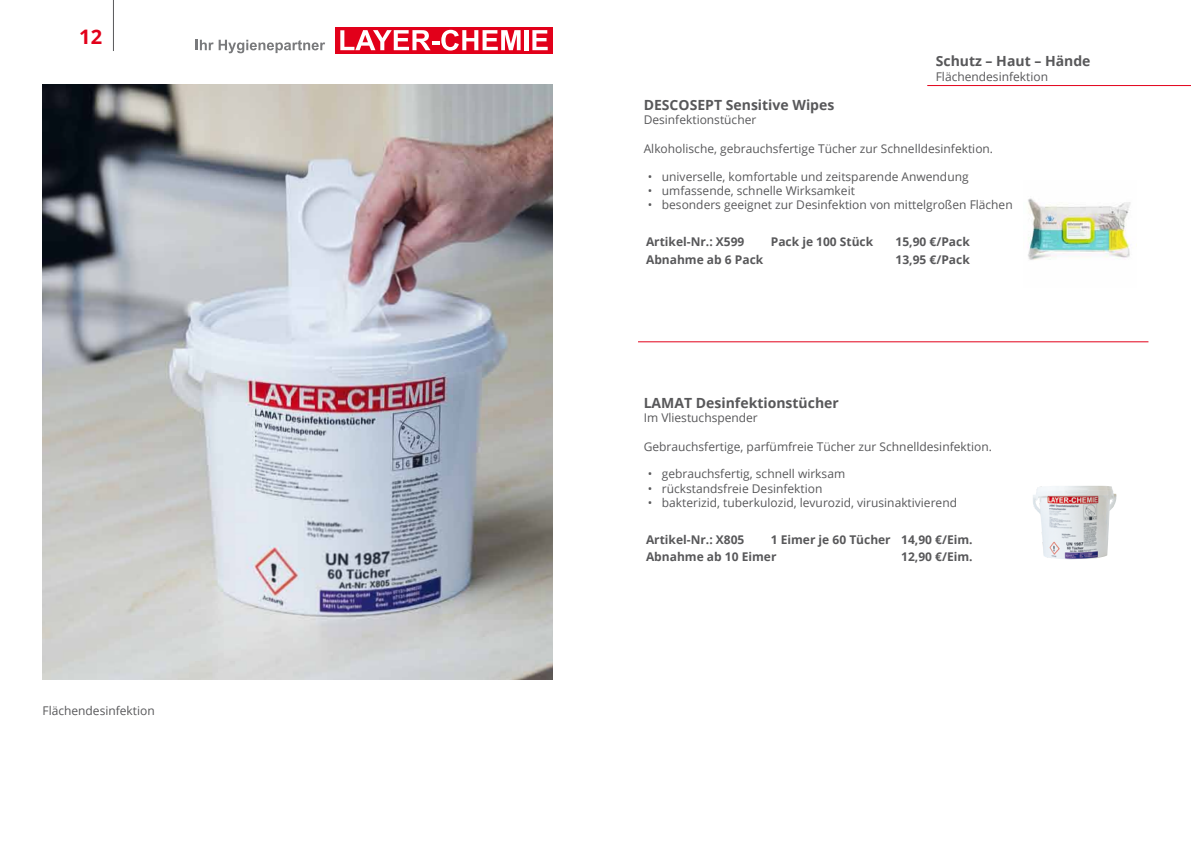
<style>
.page{position:relative;width:1191px;height:842px;background:#fff}
.page>*{position:absolute;margin:0;border:0;box-sizing:border-box;transform-origin:0 0}
.t1{font:700 20px "Open Sans";color:#e2001a}
.t2{font:700 14px "Open Sans";color:#58585a}
.t3{font:12px "Open Sans";color:#58585a}
.t4{font:700 12px/17.2px "Open Sans";color:#58585a}
</style>
<div class="page">
<hr style="left:113px;top:0;width:1px;height:51px;background:#58585a">
<div style="left:335px;top:27px;width:218px;height:27px;background:#e2001a"></div>
<svg style="left:340px;top:30px;width:180px;height:21px"></svg>
<hr style="left:524px;top:30px;width:4px;height:20px;background:#fff">
<svg style="left:532px;top:30px;width:15px;height:20px"></svg>
<svg style="left:196px;top:40px;width:129px;height:13px"></svg>
<img style="left:43px;top:85px;width:510px;height:595px">
<hr style="left:927px;top:85px;width:264px;height:1px;background:#e2001a">
<img style="left:1028px;top:198px;width:109px;height:62px">
<img style="left:1033px;top:486px;width:84px;height:74px">
<hr style="left:638px;top:342px;width:510px;height:1px;background:#e2001a">
<h1 class="t1" style="left:79px;top:22px;width:24px">12</h1>
<p class="t3" style="left:43px;top:702px;width:114px">Flächendesinfektion</p>
<p class="t2" style="left:935px;top:51px;width:156px">Schutz – Haut – Hände</p>
<p class="t3" style="left:935px;top:68px;width:114px">Flächendesinfektion</p>
<p class="t2" style="left:643px;top:95px;width:192px">DESCOSEPT Sensitive Wipes</p>
<p class="t3" style="left:643px;top:112px;width:114px">Desinfektionstücher</p>
<p class="t3" style="left:643px;top:141px;width:351px">Alkoholische, gebrauchsfertige Tücher zur Schnelldesinfektion.</p>
<p class="t3" style="left:647px;top:168px;width:322px">• universelle, komfortable und zeitsparende Anwendung</p>
<p class="t3" style="left:647px;top:182px;width:209px">• umfassende, schnelle Wirksamkeit</p>
<p class="t3" style="left:647px;top:197px;width:366px">• besonders geeignet zur Desinfektion von mittelgroßen Flächen</p>
<p class="t4" style="left:646px;top:233px;width:100px">Artikel-Nr.: X599</p>
<p class="t4" style="left:771px;top:233px;width:104px">Pack je 100 Stück</p>
<p class="t4" style="left:895px;top:233px;width:76px">15,90 €/Pack</p>
<p class="t4" style="left:646px;top:250px;width:119px">Abnahme ab 6 Pack</p>
<p class="t4" style="left:895px;top:250px;width:76px">13,95 €/Pack</p>
<p class="t2" style="left:643px;top:393px;width:197px">LAMAT Desinfektionstücher</p>
<p class="t3" style="left:643px;top:409px;width:116px">Im Vliestuchspender</p>
<p class="t3" style="left:643px;top:438px;width:350px">Gebrauchsfertige, parfümfreie Tücher zur Schnelldesinfektion.</p>
<p class="t3" style="left:647px;top:466px;width:199px">• gebrauchsfertig, schnell wirksam</p>
<p class="t3" style="left:647px;top:480px;width:176px">• rückstandsfreie Desinfektion</p>
<p class="t3" style="left:647px;top:494px;width:311px">• bakterizid, tuberkulozid, levurozid, virusinaktivierend</p>
<p class="t4" style="left:646px;top:531px;width:100px">Artikel-Nr.: X805</p>
<p class="t4" style="left:646px;top:531px;width:328px;text-indent:125px">1 Eimer je 60 Tücher 14,90 €/Eim.<br>Abnahme ab 10 Eimer</p>
<p class="t4" style="left:901px;top:548px;width:73px">12,90 €/Eim.</p>
</div>
